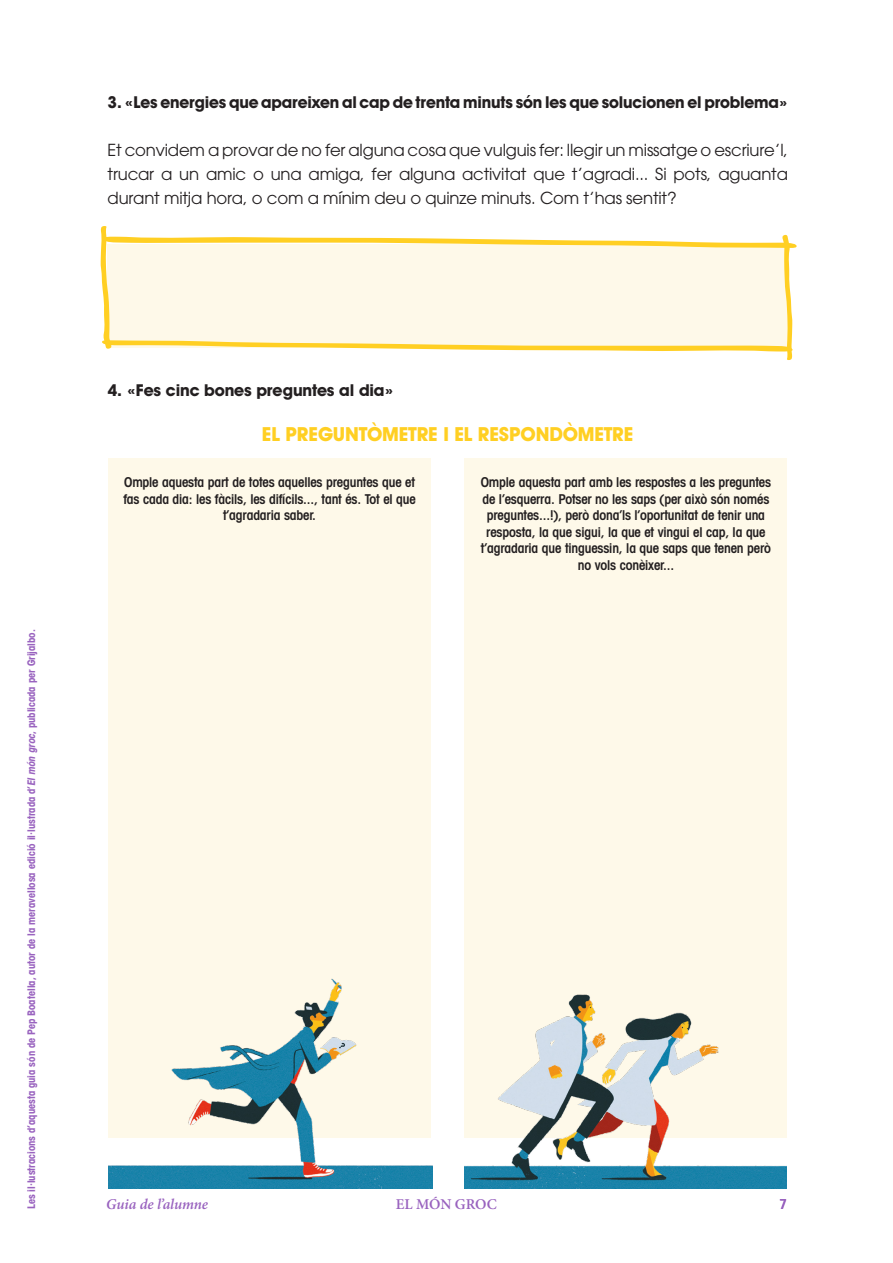
<style>
.page{position:relative;width:893px;height:1263px;background:#fff}
.page>*{position:absolute;margin:0;border:0;box-sizing:border-box;transform-origin:0 0}
.text_13_17{font:700 19.5px "Avant Garde IT Cby BT";letter-spacing:-.01em;color:#ffcf23}
.text_13_17-2{font:16.5px/24px "ITC Avant Garde Pro";letter-spacing:-.01em;color:#231f20;text-align:justify}
.text_13_17-3{font:700 16.5px "Avant Garde IT Cby BT";letter-spacing:-.01em;color:#231f20}
.t1{font:italic 600 15px "Minion Pro";letter-spacing:-.01em;color:#9963bf}
.t2{font:600 15px "Minion Pro";letter-spacing:-.005em;color:#9963bf}
.text_13_17-4{font:600 condensed 13.5px/16.5px "Avant Garde IT Cby BT";letter-spacing:-.01em;color:#231f20;text-align:center}
.t3{font:600 condensed 13.5px "ITC Avant Garde Std";color:#9963bf}
.t4{font:700 condensed 10.5px "Avant Garde IT Cby BT";color:#9963bf}
.s1{font-style:italic}
</style>
<div class="page">
<div style="left:108px;top:458px;width:323px;height:679px;background:#fef9e9"></div>
<div style="left:465px;top:458px;width:322px;height:679px;background:#fef9e9"></div>
<svg style="left:100px;top:226px;width:697px;height:134px"></svg>
<img style="left:108px;top:979px;width:324px;height:209px">
<img style="left:465px;top:995px;width:322px;height:193px">
<p class="text_13_17-3" style="left:108px;top:92px;width:682px">3. «Les energies que apareixen al cap de trenta minuts són les que solucionen el problema»</p>
<p class="text_13_17-2" style="left:108px;top:138px;width:682px">Et convidem a provar de no fer alguna cosa que vulguis fer: llegir un missatge o escriure’l, trucar a un amic o una amiga, fer alguna activitat que t’agradi... Si pots, aguanta durant mitja hora, o com a mínim deu o quinze minuts. Com t’has sentit?</p>
<p class="t4" style="left:25px;top:1209px;width:581px;rotate:-90deg">Les il·lustracions d’aquesta guia són de Pep Boatella, autor de la meravellosa edició il·lustrada d’<span class="s1">El món groc</span>, publicada per Grijalbo.</p>
<p class="text_13_17-3" style="left:108px;top:380px;width:288px">4. «Fes cinc bones preguntes al dia»</p>
<p class="text_13_17" style="left:262px;top:422px;width:373px">EL PREGUNTÒMETRE I EL RESPONDÒMETRE</p>
<p class="text_13_17-4" style="left:123px;top:474px;width:294px">Omple aquesta part de totes aquelles preguntes que et fas cada dia: les fàcils, les difícils..., tant és. Tot el que t’agradaria saber.</p>
<p class="text_13_17-4" style="left:481px;top:474px;width:292px">Omple aquesta part amb les respostes a les preguntes de l’esquerra. Potser no les saps (per això són només preguntes...!), però dona’ls l’oportunitat de tenir una resposta, la que sigui, la que et vingui el cap, la que t’agradaria que tinguessin, la que saps que tenen però no vols conèixer...</p>
<p class="t1" style="left:106px;top:1195px;width:103px">Guia de l’alumne</p>
<p class="t2" style="left:396px;top:1195px;width:103px">EL MÓN GROC</p>
<p class="t3" style="left:779px;top:1196px;width:9px">7</p>
</div>
